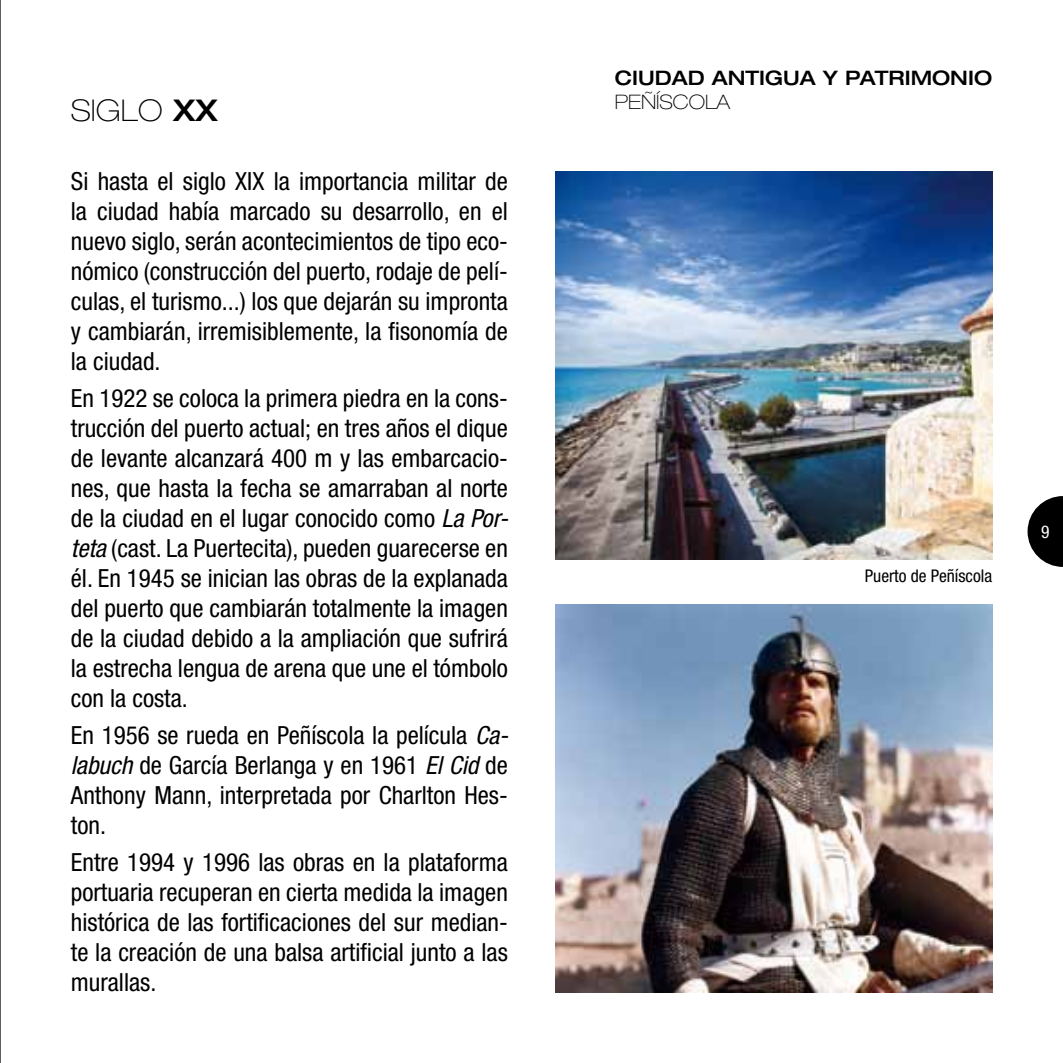
<style>
.page{position:relative;width:1063px;height:1063px;background:#fff}
.page>*{position:absolute;margin:0;border:0;box-sizing:border-box;transform-origin:0 0}
.t1{font:100 expanded 30px "Helvetica Neue LT Pro";color:#000}
.t2{font:condensed 25px/30px "Helvetica Neue LT Std";color:#000;text-align:justify}
.t3{font:500 expanded 20px "Helvetica Neue LT Std";color:#000}
.t4{font:100 expanded 20px "Helvetica Neue LT Std";color:#000}
.t5{font:condensed 17.5px "Helvetica Neue LT Std";color:#000}
.t6{font:condensed 17.5px "Helvetica Neue LT Std";color:#fff}
.s1{font-weight:500}
.s2{font-style:italic}
</style>
<div class="page">
<svg style="left:1028px;top:496px;width:35px;height:71px"></svg>
<img style="left:555px;top:172px;width:437px;height:387px">
<img style="left:555px;top:605px;width:437px;height:387px">
<hr style="left:0;top:0;width:1px;height:1063px;background:#000">
<p class="t1" style="left:71px;top:92px;width:148px">SIGLO <span class="s1">XX</span></p>
<p class="t2" style="left:71px;top:166px;width:439px">Si hasta el siglo XIX la importancia militar de la ciudad había marcado su desarrollo, en el nuevo siglo, serán acontecimientos de tipo eco&shy;nómico (construcción del puerto, rodaje de pelí&shy;culas, el turismo...) los que dejarán su impronta y cambiarán, irremisiblemente, la fisonomía de la ciudad.</p>
<p class="t2" style="left:71px;top:383px;width:439px">En 1922 se coloca la primera piedra en la cons&shy;trucción del puerto actual; en tres años el dique de levante alcanzará 400 m y las embarcacio&shy;nes, que hasta la fecha se amarraban al norte de la ciudad en el lugar conocido como <span class="s2">La Por&shy;teta</span> (cast. La Puertecita), pueden guarecerse en él. En 1945 se inician las obras de la explanada del puerto que cambiarán totalmente la imagen de la ciudad debido a la ampliación que sufrirá la estrecha lengua de arena que une el tómbolo con la costa.</p>
<p class="t2" style="left:71px;top:720px;width:439px">En 1956 se rueda en Peñíscola la película <span class="s2">Ca&shy;labuch</span> de García Berlanga y en 1961 <span class="s2">El Cid</span> de Anthony Mann, interpretada por Charlton Hes&shy;ton.</p>
<p class="t2" style="left:71px;top:847px;width:439px">Entre 1994 y 1996 las obras en la plataforma portuaria recuperan en cierta medida la imagen histórica de las fortificaciones del sur median&shy;te la creación de una balsa artificial junto a las murallas.</p>
<p class="t3" style="left:615px;top:66px;width:379px">CIUDAD ANTIGUA Y PATRIMONIO</p>
<p class="t4" style="left:615px;top:90px;width:117px">PEÑÍSCOLA</p>
<p class="t5" style="left:865px;top:566px;width:129px">Puerto de Peñíscola</p>
<p class="t6" style="left:1041px;top:521px;width:10px">9</p>
</div>
